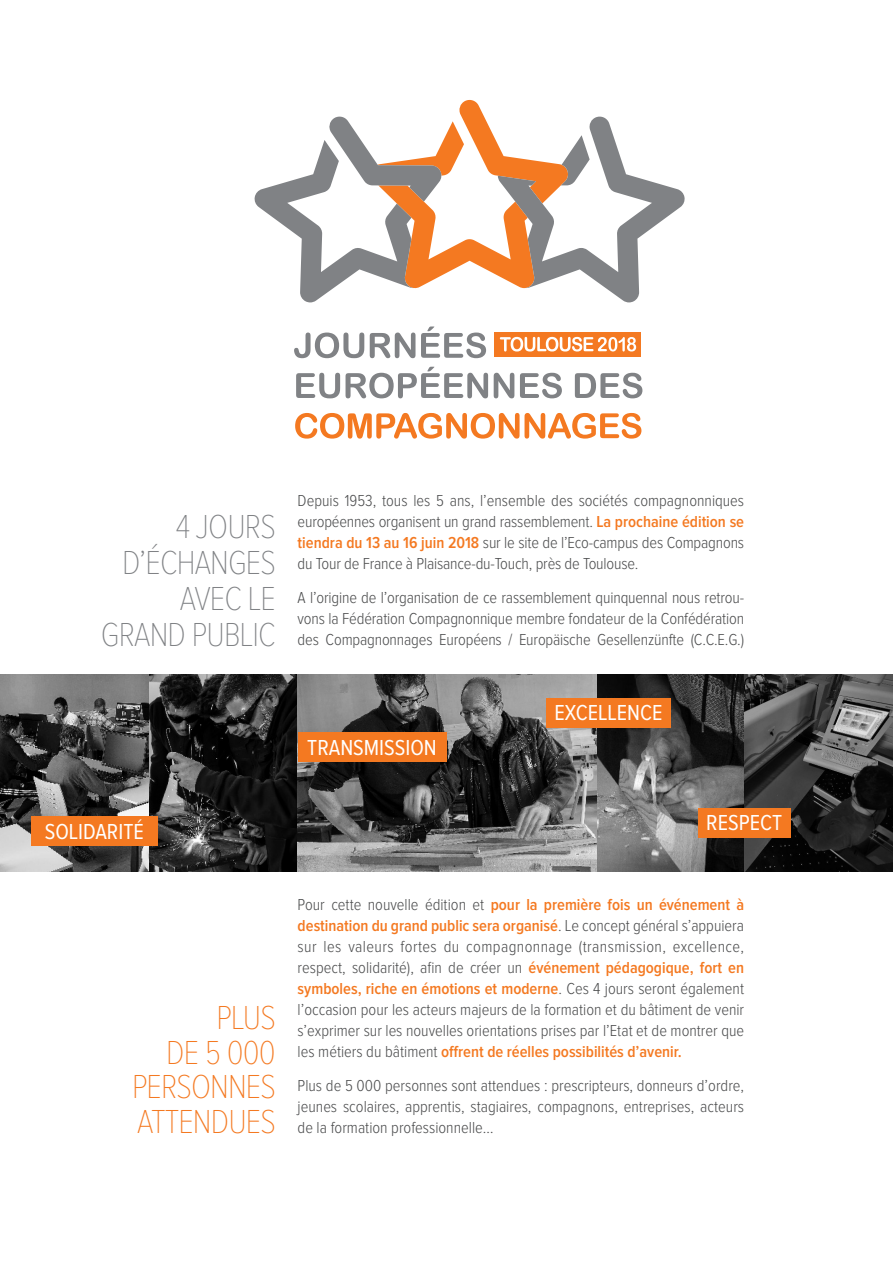
<style>
.page{position:relative;width:893px;height:1263px;background:#fff}
.page>*{position:absolute;margin:0;border:0;box-sizing:border-box;transform-origin:0 0}
.t1{font:100 34.5px/36px "Proxima Nova Cond";letter-spacing:-.025em;color:#808285;text-align:right}
.t2{font:100 34.5px/34.5px "Proxima Nova Cond";letter-spacing:-.025em;color:#f47921;text-align:right}
.t3{font:22.5px "Proxima Nova Cond";color:#fff}
.t4{font:300 16.5px/21px "Proxima Nova Cond";letter-spacing:-.005em;color:#4b4c4d;text-align:justify}
.s1{font-weight:600;color:#f47921}
</style>
<div class="page">
<svg style="left:295px;top:413px;width:346px;height:26px"></svg>
<div style="left:494px;top:333px;width:147px;height:24px;background:#f47921"></div>
<svg style="left:500px;top:337px;width:136px;height:14px"></svg>
<svg style="left:294px;top:333px;width:70px;height:25px"></svg>
<svg style="left:370px;top:333px;width:45px;height:25px"></svg>
<svg style="left:421px;top:326px;width:65px;height:32px"></svg>
<svg style="left:296px;top:373px;width:44px;height:25px"></svg>
<svg style="left:346px;top:367px;width:142px;height:31px"></svg>
<svg style="left:494px;top:373px;width:20px;height:25px"></svg>
<svg style="left:520px;top:373px;width:42px;height:25px"></svg>
<svg style="left:575px;top:373px;width:67px;height:25px"></svg>
<svg style="left:254px;top:100px;width:431px;height:202px"></svg>
<img style="left:149px;top:675px;width:149px;height:196px">
<svg style="left:597px;top:675px;width:147px;height:196px;background:#565656"></svg>
<svg style="left:744px;top:675px;width:149px;height:196px;background:#3c3c3c"></svg>
<svg style="left:298px;top:675px;width:299px;height:196px;background:#616161"></svg>
<svg style="left:0;top:675px;width:149px;height:196px;background:#606060"></svg>
<div style="left:298px;top:732px;width:148px;height:30px;background:#f47921"></div>
<div style="left:31px;top:816px;width:126px;height:30px;background:#f47921"></div>
<div style="left:546px;top:698px;width:124px;height:30px;background:#f47921"></div>
<div style="left:698px;top:808px;width:92px;height:30px;background:#f47921"></div>
<h1 class="t1" style="left:101px;top:510px;width:176px">4 JOURS<br>D’ÉCHANGES<br>AVEC LE<br>GRAND PUBLIC</h1>
<p class="t4" style="left:298px;top:491px;width:448px">Depuis 1953, tous les 5 ans, l’ensemble des sociétés compagnonniques européennes organisent un grand rassemblement. <span class="s1">La prochaine édition se tiendra du 13 au 16 juin 2018</span> sur le site de l’Eco-campus des Compagnons du Tour de France à Plaisance-du-Touch, près de Toulouse.</p>
<p class="t4" style="left:298px;top:588px;width:448px">A l’origine de l’organisation de ce rassemblement quinquennal nous retrou&shy;vons la Fédération Compagnonnique membre fondateur de la Confédération des Compagnonnages Européens / Europäische Gesellenzünfte (C.C.E.G.)</p>
<h2 class="t3" style="left:307px;top:737px;width:131px">TRANSMISSION</h2>
<h2 class="t3" style="left:554px;top:702px;width:110px">EXCELLENCE</h2>
<h2 class="t3" style="left:45px;top:821px;width:101px">SOLIDARITÉ</h2>
<h2 class="t3" style="left:706px;top:813px;width:77px">RESPECT</h2>
<h1 class="t2" style="left:132px;top:1002px;width:145px">PLUS<br>DE 5 000<br>PERSONNES<br>ATTENDUES</h1>
<p class="t4" style="left:298px;top:895px;width:448px">Pour cette nouvelle édition et <span class="s1">pour la première fois un événement à destination du grand public sera organisé</span>. Le concept général s’appuiera sur les valeurs fortes du compagnonnage (transmission, excellence, respect, solidarité), afin de créer un <span class="s1">événement pédagogique, fort en symboles, riche en émotions et moderne</span>. Ces 4 jours seront également l’occasion pour les acteurs majeurs de la formation et du bâtiment de venir s’exprimer sur les nouvelles orientations prises par l’Etat et de montrer que les métiers du bâtiment <span class="s1">offrent de réelles possibilités d’avenir.</span></p>
<p class="t4" style="left:298px;top:1075px;width:448px">Plus de 5 000 personnes sont attendues : prescripteurs, donneurs d’ordre, jeunes scolaires, apprentis, stagiaires, compagnons, entreprises, acteurs de la formation professionnelle…</p>
</div>
